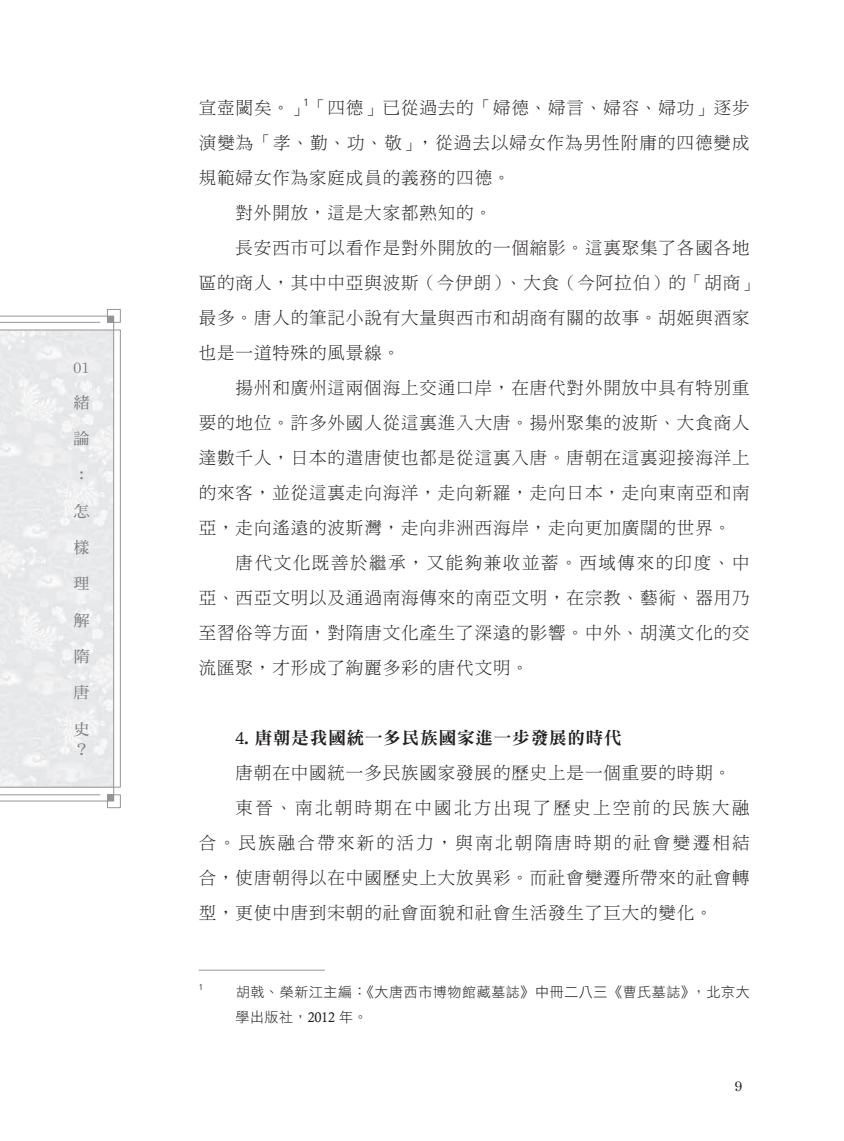
<style>
.page{position:relative;width:844px;height:1141px;background:#fff}
.page>*{position:absolute;margin:0;border:0;box-sizing:border-box;transform-origin:0 0}
.t1{font:17.5px "DF Ming HK W3";letter-spacing:.05em;color:#231f20}
.t2{font:17.5px "DF Ming HK W3";letter-spacing:.13em;color:#231f20}
.t3{font:17.5px "DF Ming HK W3";letter-spacing:.09em;color:#231f20}
.t4{font:17.5px "DF Ming HK W3";letter-spacing:.135em;color:#231f20}
.t5{font:17.5px "DF Ming HK W9";letter-spacing:.05em;color:#231f20}
.t6{font:15.75px/20.5px "DF Ming HK W7";color:#808285}
.t7{font:15.22px "Century Schoolbook";color:#808285}
.t8{font:14px/24.8px "DF Hei HK W3";letter-spacing:.04em;color:#231f20}
.t9{font:14px "Century Schoolbook";color:#231f20}
.t10{font:10.15px "DIN";color:#231f20}
.t11{font:8.22px "DIN";color:#231f20}
.s1{font-family:"Calisto"}
</style>
<div class="page">
<svg style="left:0;top:316px;width:114px;height:485px"></svg>
<div style="left:107px;top:309px;width:13px;height:14px;border:1px solid #939598"></div>
<div style="left:107px;top:795px;width:13px;height:13px;border:1px solid #939598"></div>
<svg style="left:0;top:330px;width:120px;height:457px"></svg>
<hr style="left:0;top:322px;width:100px;height:1px;background:#939598">
<hr style="left:0;top:794px;width:100px;height:1px;background:#939598">
<div style="left:107px;top:316px;width:7px;height:7px;background:#939598"></div>
<div style="left:107px;top:795px;width:7px;height:6px;background:#939598"></div>
<hr style="left:199px;top:970px;width:126px;height:1px;background:#939598">
<p class="t7" style="left:73px;top:358px;width:18px">01</p>
<p class="t6" style="left:74px;top:392px;width:17px">緒</p>
<p class="t6" style="left:74px;top:428px;width:17px">論</p>
<p class="t6" style="left:74px;top:464px;width:11px">：</p>
<p class="t6" style="left:74px;top:501px;width:17px">怎</p>
<p class="t6" style="left:74px;top:537px;width:17px">樣</p>
<p class="t6" style="left:74px;top:573px;width:17px">理</p>
<p class="t6" style="left:74px;top:610px;width:17px">解</p>
<p class="t6" style="left:74px;top:646px;width:17px">隋</p>
<p class="t6" style="left:74px;top:682px;width:17px">唐</p>
<p class="t6" style="left:74px;top:719px;width:17px">史？</p>
<p class="t10" style="left:303px;top:96px;width:7px">1</p>
<p class="t1" style="left:199px;top:134px;width:552px">演變為「孝、勤、功、敬」，從過去以婦女作為男性附庸的四德變成</p>
<p class="t1" style="left:199px;top:169px;width:313px">規範婦女作為家庭成員的義務的四德。</p>
<p class="t1" style="left:235px;top:204px;width:258px">對外開放，這是大家都熟知的。</p>
<p class="t1" style="left:235px;top:239px;width:515px">長安西市可以看作是對外開放的一個縮影。這裏聚集了各國各地</p>
<p class="t1" style="left:199px;top:274px;width:561px">區的商人，其中中亞與波斯（今伊朗）、大食（今阿拉伯）的「胡商」</p>
<p class="t1" style="left:199px;top:309px;width:552px">最多。唐人的筆記小說有大量與西市和胡商有關的故事。胡姬與酒家</p>
<p class="t1" style="left:199px;top:344px;width:203px">也是一道特殊的風景線。</p>
<p class="t1" style="left:235px;top:379px;width:515px">揚州和廣州這兩個海上交通口岸，在唐代對外開放中具有特別重</p>
<p class="t1" style="left:199px;top:414px;width:552px">要的地位。許多外國人從這裏進入大唐。揚州聚集的波斯、大食商人</p>
<p class="t1" style="left:199px;top:449px;width:552px">達數千人，日本的遣唐使也都是從這裏入唐。唐朝在這裏迎接海洋上</p>
<p class="t1" style="left:199px;top:484px;width:552px">的來客，並從這裏走向海洋，走向新羅，走向日本，走向東南亞和南</p>
<p class="t1" style="left:199px;top:519px;width:533px">亞，走向遙遠的波斯灣，走向非洲西海岸，走向更加廣闊的世界。</p>
<p class="t3" style="left:235px;top:554px;width:515px">唐代文化既善於繼承，又能夠兼收並蓄。西域傳來的印度、中</p>
<p class="t1" style="left:199px;top:589px;width:552px">亞、西亞文明以及通過南海傳來的南亞文明，在宗教、藝術、器用乃</p>
<p class="t1" style="left:199px;top:624px;width:552px">至習俗等方面，對隋唐文化產生了深遠的影響。中外、胡漢文化的交</p>
<p class="t1" style="left:199px;top:659px;width:331px">流匯聚，才形成了絢麗多彩的唐代文明。</p>
<p class="t1" style="left:199px;top:99px;width:552px">宣壺閾矣。」「四德」已從過去的「婦德、婦言、婦容、婦功」逐步</p>
<p class="t5" style="left:235px;top:729px;width:387px"><span class="s1">4</span>. 唐朝是我國統一多民族國家進一步發展的時代</p>
<p class="t1" style="left:235px;top:764px;width:497px">唐朝在中國統一多民族國家發展的歷史上是一個重要的時期。</p>
<p class="t4" style="left:235px;top:799px;width:515px">東晉、南北朝時期在中國北方出現了歷史上空前的民族大融</p>
<p class="t2" style="left:199px;top:834px;width:552px">合。民族融合帶來新的活力，與南北朝隋唐時期的社會變遷相結</p>
<p class="t1" style="left:199px;top:869px;width:552px">合，使唐朝得以在中國歷史上大放異彩。而社會變遷所帶來的社會轉</p>
<p class="t1" style="left:199px;top:904px;width:515px">型，更使中唐到宋朝的社會面貌和社會生活發生了巨大的變化。</p>
<p class="t11" style="left:199px;top:982px;width:6px">1</p>
<p class="t8" style="left:235px;top:979px;width:515px">胡戟、榮新江主編：《大唐西市博物館藏墓誌》中冊二八三《曹氏墓誌》，北京大學出版社，<span class="s1">2012</span> 年。</p>
<p class="t9" style="left:734px;top:1077px;width:9px">9</p>
</div>
